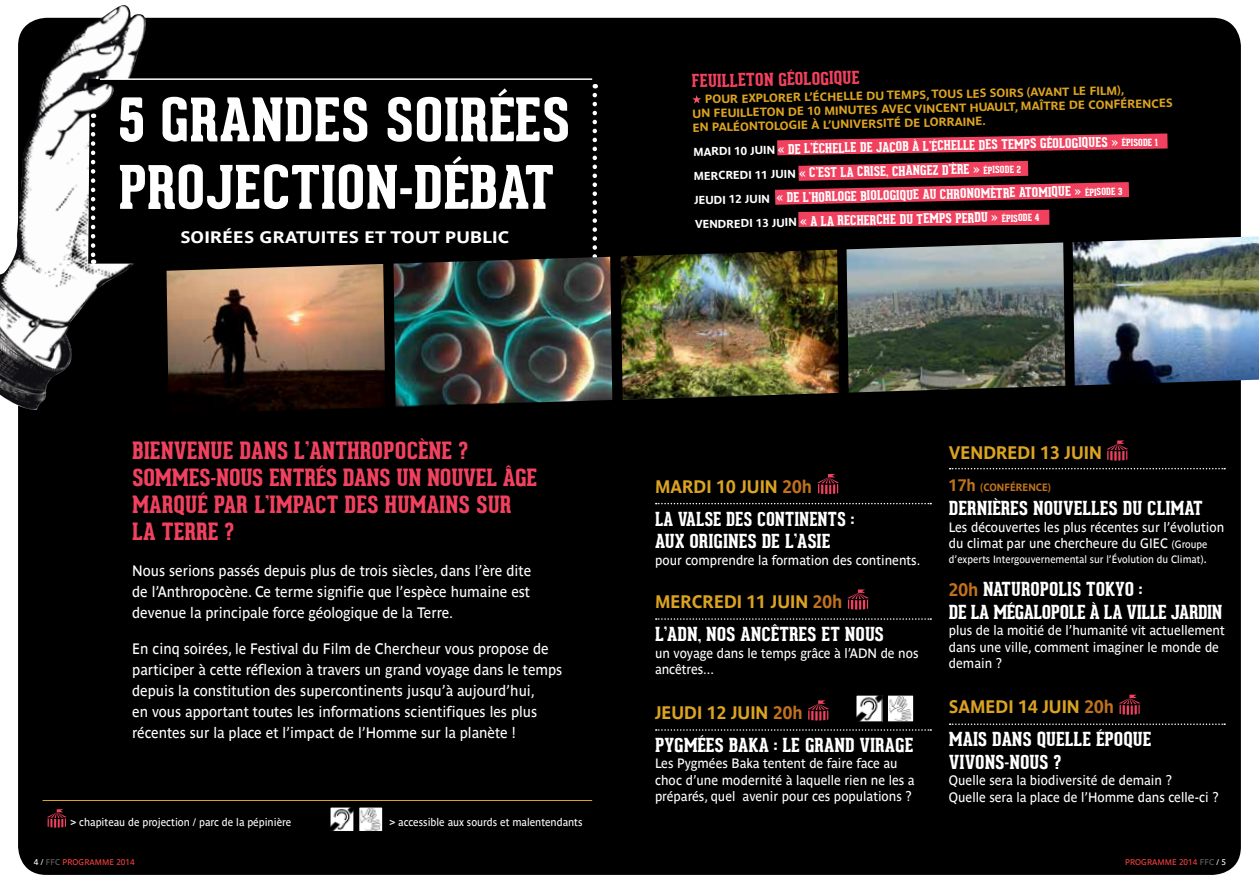
<style>
.page{position:relative;width:1259px;height:893px;background:#fff}
.page>*{position:absolute;margin:0;border:0;box-sizing:border-box;transform-origin:0 0}
.t1{font:800 58.65px/67.5px "Geared Slab";color:#fff}
.t2{font:800 23.25px/27px "Geared Slab";letter-spacing:-.01em;color:#f1415f}
.t3{font:800 18.9px/22.5px "Geared Slab";color:#fff}
.t4{font:800 18.9px/22.5px "Geared Slab";letter-spacing:-.02em;color:#fff}
.t5{font:700 18px "Parisine";color:#dba321;scale:.95 1}
.t6{font:800 17.4px "Geared Slab";color:#f1415f}
.t7{font:700 16.5px "Parisine";letter-spacing:.01em;color:#fff;scale:1.1 1}
.t8{font:15px/21px "Parisine";color:#fff;text-align:justify;scale:.95 1}
.t9{font:13.5px/16.5px "Parisine";color:#fff;scale:.95 1}
.t10{font:800 13.2px/24.3px "Geared Slab";color:#fff}
.t11{font:700 11.7px/14.4px "Parisine";color:#dba321}
.t12{font:10.95px "Parisine";color:#fff;scale:.95 1}
.t13{font:10.5px "Parisine";color:#fff;scale:.95 1}
.t14{font:700 10.5px "Parisine";color:#c0711b;scale:.95 1}
.t15{font:8.25px "Parisine";color:#f13d3d}
.s1{font-family:"Parisine";font-weight:700;font-size:11.4px}
.s2{font-size:9.75px}
.s3{color:#c0711b}
.s4{font-size:16.5px}
.s5{font-size:10.5px}
.s6{font-size:13.5px}
.s7{font-family:"Parisine";font-weight:700;font-size:18px;color:#c0711b}
.s8{color:#fff}
.s9{color:#66605c}
</style>
<div class="page">
<div style="left:18px;top:18px;width:1223px;height:857px;background:#000;border-radius:28px"></div>
<svg style="left:656px;top:503px;width:275px;height:1px"></svg>
<svg style="left:656px;top:618px;width:275px;height:2px"></svg>
<svg style="left:656px;top:729px;width:275px;height:2px"></svg>
<svg style="left:817px;top:474px;width:22px;height:20px"></svg>
<svg style="left:847px;top:589px;width:22px;height:21px"></svg>
<svg style="left:807px;top:700px;width:22px;height:20px"></svg>
<svg style="left:949px;top:468px;width:276px;height:1px"></svg>
<svg style="left:949px;top:723px;width:276px;height:2px"></svg>
<svg style="left:1106px;top:440px;width:22px;height:21px"></svg>
<svg style="left:1119px;top:695px;width:21px;height:20px"></svg>
<svg style="left:777px;top:133px;width:390px;height:22px"></svg>
<svg style="left:775px;top:161px;width:354px;height:66px"></svg>
<svg style="left:692px;top:95px;width:9px;height:9px"></svg>
<img style="left:0;top:5px;width:213px;height:407px">
<svg style="left:88px;top:79px;width:507px;height:185px"></svg>
<svg style="left:91px;top:125px;width:4px;height:139px"></svg>
<hr style="left:100px;top:78px;width:492px;height:2px;background:#fff">
<svg style="left:592px;top:95px;width:5px;height:162px"></svg>
<img style="left:166px;top:264px;width:219px;height:148px">
<img style="left:393px;top:257px;width:219px;height:150px">
<img style="left:620px;top:250px;width:219px;height:150px">
<img style="left:846px;top:242px;width:219px;height:151px">
<img style="left:1072px;top:236px;width:187px;height:149px">
<svg style="left:47px;top:809px;width:20px;height:19px"></svg>
<img style="left:857px;top:697px;width:23px;height:23px">
<div style="left:855px;top:695px;width:27px;height:27px;border:1px solid #000"></div>
<div style="left:887px;top:695px;width:26px;height:27px;background:#fff"></div>
<div style="left:887px;top:695px;width:27px;height:27px;border:1px solid #000"></div>
<img style="left:889px;top:696px;width:22px;height:25px">
<img style="left:332px;top:809px;width:20px;height:21px">
<div style="left:330px;top:807px;width:24px;height:25px;border:1px solid #000"></div>
<div style="left:359px;top:807px;width:24px;height:24px;background:#fff"></div>
<div style="left:358px;top:807px;width:25px;height:25px;border:1px solid #000"></div>
<img style="left:360px;top:808px;width:20px;height:23px">
<hr style="left:43px;top:800px;width:549px;height:1px;background:#dba321">
<h1 class="t1" style="left:118px;top:88px;width:454px">5 GRANDES SOIRÉES<br>PROJECTION-DÉBAT</h1>
<p class="t7" style="left:180px;top:227px;width:298px">SOIRÉES GRATUITES ET TOUT PUBLIC</p>
<h2 class="t2" style="left:132px;top:438px;width:407px">BIENVENUE DANS L’ANTHROPOCÈNE ?<br>SOMMES-NOUS ENTRÉS DANS UN NOUVEL ÂGE<br>MARQUÉ PAR L’IMPACT DES HUMAINS SUR<br>LA TERRE ?</h2>
<p class="t8" style="left:132px;top:560px;width:421px">Nous serions passés depuis plus de trois siècles, dans l’ère dite de l’Anthropocène. Ce terme signifie que l’espèce humaine est devenue la principale force géologique de la Terre.</p>
<p class="t8" style="left:132px;top:638px;width:454px;text-align:left">En cinq soirées, le Festival du Film de Chercheur vous propose de participer à cette réflexion à travers un grand voyage dans le temps depuis la constitution des supercontinents jusqu’à aujourd’hui,<br>en vous apportant toutes les informations scientifiques les plus récentes sur la place et l’impact de l’Homme sur la planète !</p>
<p class="t6" style="left:691px;top:71px;width:169px;rotate:-1deg">FEUILLETON GÉOLOGIQUE</p>
<p class="t11" style="left:705px;top:91px;width:201px;rotate:-1deg">POUR EXPLORER L’ÉCHELLE DU TEMP</p>
<p class="t11" style="left:692px;top:91px;width:482px;text-indent:227px;rotate:-1deg">S, TOUS LES SOIRS (AVANT LE F ILM),<br>UN FE UILLETON DE 10 MINUTES AVEC VINCE NT HUAULT, MAÎTRE DE CONF ÉRENCE S<br>EN PALÉONTOLOGIE À L’UNIVERSITÉ DE LORRAINE.</p>
<p class="t10" style="left:693px;top:138px;width:466px;rotate:-1deg"><sub>M</sub><span class="s1">ARDI 10 JUIN</span> « D E L’ÉCHELLE DE JACOB À L’ÉCHELLE DES TEMPS GÉOLOGIQUES » <span class="s2">ÉPISODE 1<br></span><span class="s1">MERCREDI 11 JUIN</span> « C’EST LA CRISE, CHANGEZ D’ÈRE » <span class="s2">ÉPISODE 2<br></span><span class="s1">JE UDI 12 JUIN</span> « DE L’HORLOGE BIOLOGIQUE AU CHRONOMÈTRE ATOMIQUE » <span class="s2">ÉPISODE 3<br></span><span class="s1">VENDREDI 13 JUIN</span> « A LA RECHERCHE DU TEMPS PERDU » <span class="s2">ÉPISODE 4</span></p>
<h3 class="t5" style="left:655px;top:476px;width:167px">MARDI 10 JUIN <span class="s3">20H</span></h3>
<h3 class="t3" style="left:655px;top:508px;width:201px">LA VALSE DES CONTINENTS :<br>AUX ORIGINES DE L’ASIE</h3>
<p class="t9" style="left:655px;top:551px;width:281px">pour comprendre la formation des continents.</p>
<h3 class="t5" style="left:655px;top:591px;width:199px">MERCREDI 11 JUIN <span class="s3">20H</span></h3>
<h3 class="t3" style="left:655px;top:623px;width:230px">L’ADN, NOS ANCÊTRES ET NOUS</h3>
<p class="t9" style="left:655px;top:644px;width:279px">un voyage dans le temps grâce à l’ADN de nos ancêtres...</p>
<h3 class="t5" style="left:655px;top:702px;width:157px">JEUDI 12 JUIN <span class="s3">20H</span></h3>
<h3 class="t3" style="left:655px;top:734px;width:260px">PYGMÉES BAKA : LE GRAND VIRAGE</h3>
<p class="t9" style="left:655px;top:755px;width:275px">Les Pygmées Baka tentent de faire face au choc d’une modernité à laquelle rien ne les a préparés, quel avenir pour ces populations ?</p>
<h3 class="t5" style="left:949px;top:442px;width:162px">VENDREDI 13 JUIN</h3>
<p class="t14" style="left:949px;top:481px;width:109px"><span class="s4">17H</span> (CONFÉRENCE)</p>
<h3 class="t3" style="left:949px;top:498px;width:255px">DERNIÈRES NOUVELLES DU CLIMAT</h3>
<p class="t9" style="left:949px;top:519px;width:291px">Les découvertes les plus récentes sur l’évolution du climat par une chercheure du GIEC <span class="s5">(Groupe</span></p>
<p class="t13" style="left:949px;top:554px;width:273px">d’experts Intergouvernemental sur l’évolution du Climat)<span class="s6">.</span></p>
<h3 class="t4" style="left:949px;top:579px;width:275px"><span class="s7">20H</span> NATUROPOLIS TOKYO :<br>DE LA MÉGALOPOLE À LA VILLE JARDIN</h3>
<p class="t9" style="left:949px;top:622px;width:292px">plus de la moitié de l’humanité vit actuellement dans une ville, comment imaginer le monde de demain ?</p>
<h3 class="t5" style="left:949px;top:696px;width:175px">SAMEDI 14 JUIN <span class="s3">20H</span></h3>
<h3 class="t3" style="left:949px;top:729px;width:204px">MAIS DANS QUELLE ÉPOQUE<br>VIVONS-NOUS ?</h3>
<p class="t9" style="left:949px;top:772px;width:285px">Quelle sera la biodiversité de demain ?<br>Quelle sera la place de l’Homme dans celle-ci ?</p>
<p class="t12" style="left:70px;top:816px;width:234px">&gt; chapiteau de projection / parc de la pépinière</p>
<p class="t15" style="left:34px;top:858px;width:102px"><span class="s8">4 /</span> <span class="s9">FFC</span> programme 2014</p>
<p class="t15" style="left:1125px;top:858px;width:102px">programme 2014 <span class="s9">FFC</span> <span class="s8">/ 5</span></p>
<p class="t12" style="left:389px;top:816px;width:205px">&gt; accessible aux sourds et malentendants</p>
</div>
